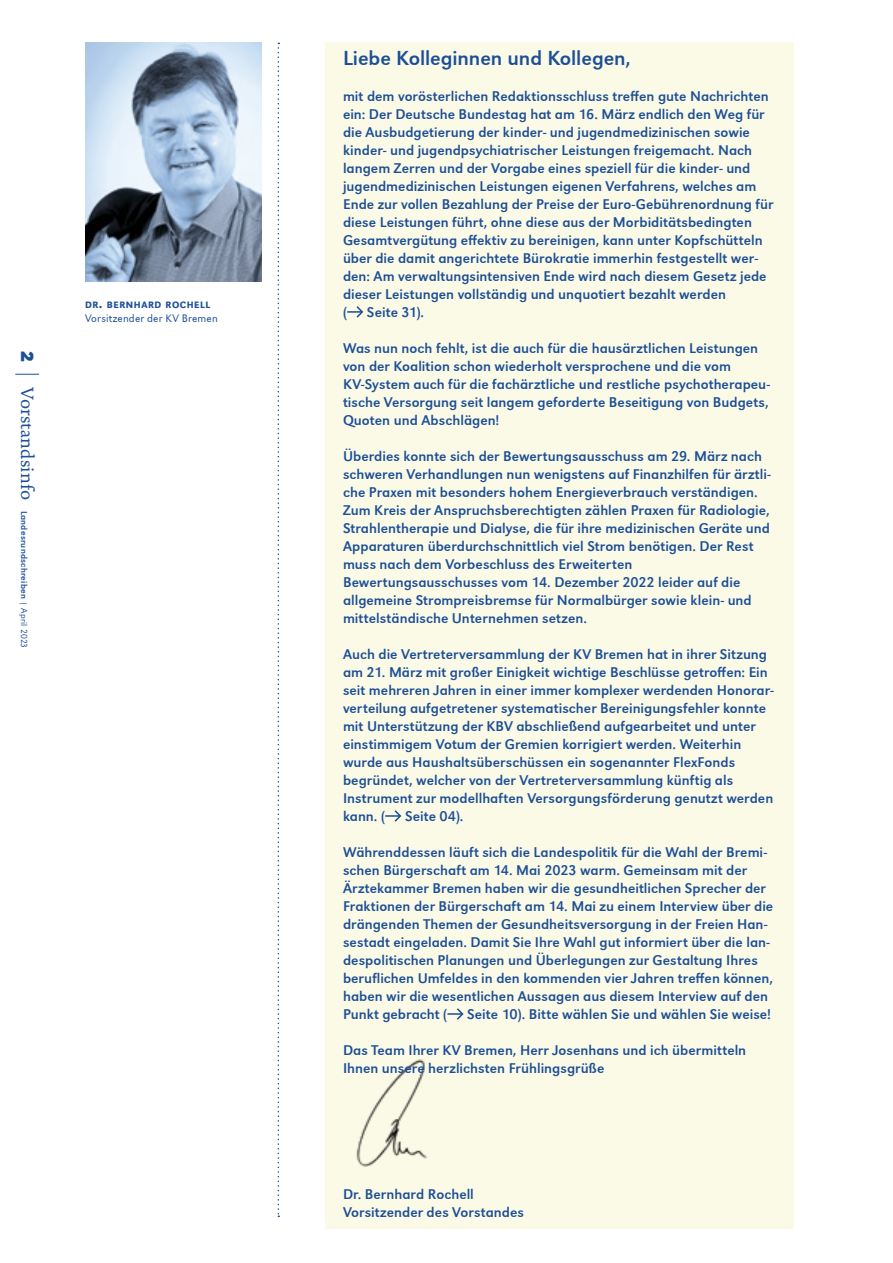
<style>
.page{position:relative;width:893px;height:1263px;background:#fff}
.page>*{position:absolute;margin:0;border:0;box-sizing:border-box;transform-origin:0 0}
.t1{font:21px "URW Grotesk";letter-spacing:-.005em;color:#1d4f96}
.t2{font:700 18px "URW Grotesk";color:#1d4f96}
.t3{font:14.55px/18px "URW Grotesk";color:#1d4f96}
.t4{font:300 11.25px "URW Grotesk";letter-spacing:.015em;color:#1d4f96}
.t5{font:500 9.6px "URW Grotesk";letter-spacing:.055em;color:#1d4f96}
.t6{font:9px "URW Grotesk";letter-spacing:.025em;color:#1d4f96}
.s1{font-family:"DTL Documenta TOT";font-size:18px}
.s2{font-weight:300}
.s3{font-size:13.65px}
</style>
<div class="page">
<div style="left:326px;top:43px;width:468px;height:1186px;background:#fbfae7"></div>
<img style="left:356px;top:1059px;width:72px;height:108px">
<svg style="left:15px;top:374px;width:24px;height:1px"></svg>
<svg style="left:278px;top:43px;width:1px;height:1174px"></svg>
<svg style="left:347px;top:306px;width:16px;height:12px"></svg>
<svg style="left:385px;top:810px;width:16px;height:12px"></svg>
<svg style="left:447px;top:1008px;width:17px;height:12px"></svg>
<img style="left:85px;top:43px;width:176px;height:238px">
<p class="t2" style="left:38px;top:350px;width:12px;rotate:90deg">2</p>
<p class="t6" style="left:29px;top:387px;width:263px;rotate:90deg"><span class="s1">Vorstandsinfo</span> Landesrundschreiben | <span class="s2">April 2023</span></p>
<p class="t5" style="left:85px;top:299px;width:126px">DR<span class="s3">.</span> BERNHARD ROCHELL</p>
<p class="t4" style="left:85px;top:311px;width:134px">Vorsitzender der KV Bremen</p>
<h1 class="t1" style="left:343px;top:46px;width:289px">Liebe Kolleginnen und Kollegen,</h1>
<p class="t3" style="left:343px;top:87px;width:432px">mit dem vorösterlichen Redaktionsschluss treffen gute Nachrichten ein: Der Deutsche Bundestag hat am 16. März endlich den Weg für die Ausbudgetierung der kinder- und jugendmedizinischen sowie kinder- und jugendpsychiatrischer Leistungen freigemacht. Nach langem Zerren und der Vorgabe eines speziell für die kinder- und jugendmedizinischen Leistungen eigenen Verfahrens, welches am Ende zur vollen Bezahlung der Preise der Euro-Gebührenordnung für diese Leistungen führt, ohne diese aus der Morbiditätsbedingten Gesamtvergütung effektiv zu bereinigen, kann unter Kopfschütteln über die damit angerichtete Bürokratie immerhin festgestellt wer&shy;den: Am verwaltungsintensiven Ende wird nach diesem Gesetz jede dieser Leistungen vollständig und unquotiert bezahlt werden<br>(</p>
<p class="t3" style="left:367px;top:303px;width:59px">Seite 31).</p>
<p class="t3" style="left:343px;top:339px;width:428px">Was nun noch fehlt, ist die auch für die hausärztlichen Leistungen von der Koalition schon wiederholt versprochene und die vom KV-System auch für die fachärztliche und restliche psychotherapeu&shy;tische Versorgung seit langem geforderte Beseitigung von Budgets, Quoten und Abschlägen!</p>
<p class="t3" style="left:343px;top:447px;width:429px">Überdies konnte sich der Bewertungsausschuss am 29. März nach schweren Verhandlungen nun wenigstens auf Finanzhilfen für ärztli&shy;che Praxen mit besonders hohem Energieverbrauch verständigen.<br>Zum Kreis der Anspruchsberechtigten zählen Praxen für Radiologie, Strahlentherapie und Dialyse, die für ihre medizinischen Geräte und Apparaturen überdurchschnittlich viel Strom benötigen. Der Rest muss nach dem Vorbeschluss des Erweiterten Bewertungsausschusses vom 14. Dezember 2022 leider auf die allgemeine Strompreisbremse für Normalbürger sowie klein- und mittelständische Unternehmen setzen.</p>
<p class="t3" style="left:343px;top:645px;width:432px">Auch die Vertreterversammlung der KV Bremen hat in ihrer Sitzung am 21. März mit großer Einigkeit wichtige Beschlüsse getroffen: Ein seit mehreren Jahren in einer immer komplexer werdenden Honorar&shy;verteilung aufgetretener systematischer Bereinigungsfehler konnte mit Unterstützung der KBV abschließend aufgearbeitet und unter einstimmigem Votum der Gremien korrigiert werden. Weiterhin wurde aus Haushaltsüberschüssen ein sogenannter FlexFonds begründet, welcher von der Vertreterversammlung künftig als Instrument zur modellhaften Versorgungsförderung genutzt werden kann. (</p>
<p class="t3" style="left:405px;top:807px;width:60px">Seite 04).</p>
<p class="t3" style="left:343px;top:843px;width:432px">Währenddessen läuft sich die Landespolitik für die Wahl der Bremi&shy;schen Bürgerschaft am 14. Mai 2023 warm. Gemeinsam mit der Ärztekammer Bremen haben wir die gesundheitlichen Sprecher der Fraktionen der Bürgerschaft am 14. Mai zu einem Interview über die drängenden Themen der Gesundheitsversorgung in der Freien Han&shy;sestadt eingeladen. Damit Sie Ihre Wahl gut informiert über die lan&shy;despolitischen Planungen und Überlegungen zur Gestaltung Ihres beruflichen Umfeldes in den kommenden vier Jahren treffen können, haben wir die wesentlichen Aussagen aus diesem Interview auf den Punkt gebracht (</p>
<p class="t3" style="left:467px;top:1005px;width:305px">Seite 10). Bitte wählen Sie und wählen Sie weise!</p>
<p class="t3" style="left:343px;top:1041px;width:405px">Das Team Ihrer KV Bremen, Herr Josenhans und ich übermitteln<br>Ihnen unsere herzlichsten Frühlingsgrüße</p>
<p class="t3" style="left:343px;top:1185px;width:183px">Dr. Bernhard Rochell<br>Vorsitzender des Vorstandes</p>
</div>
